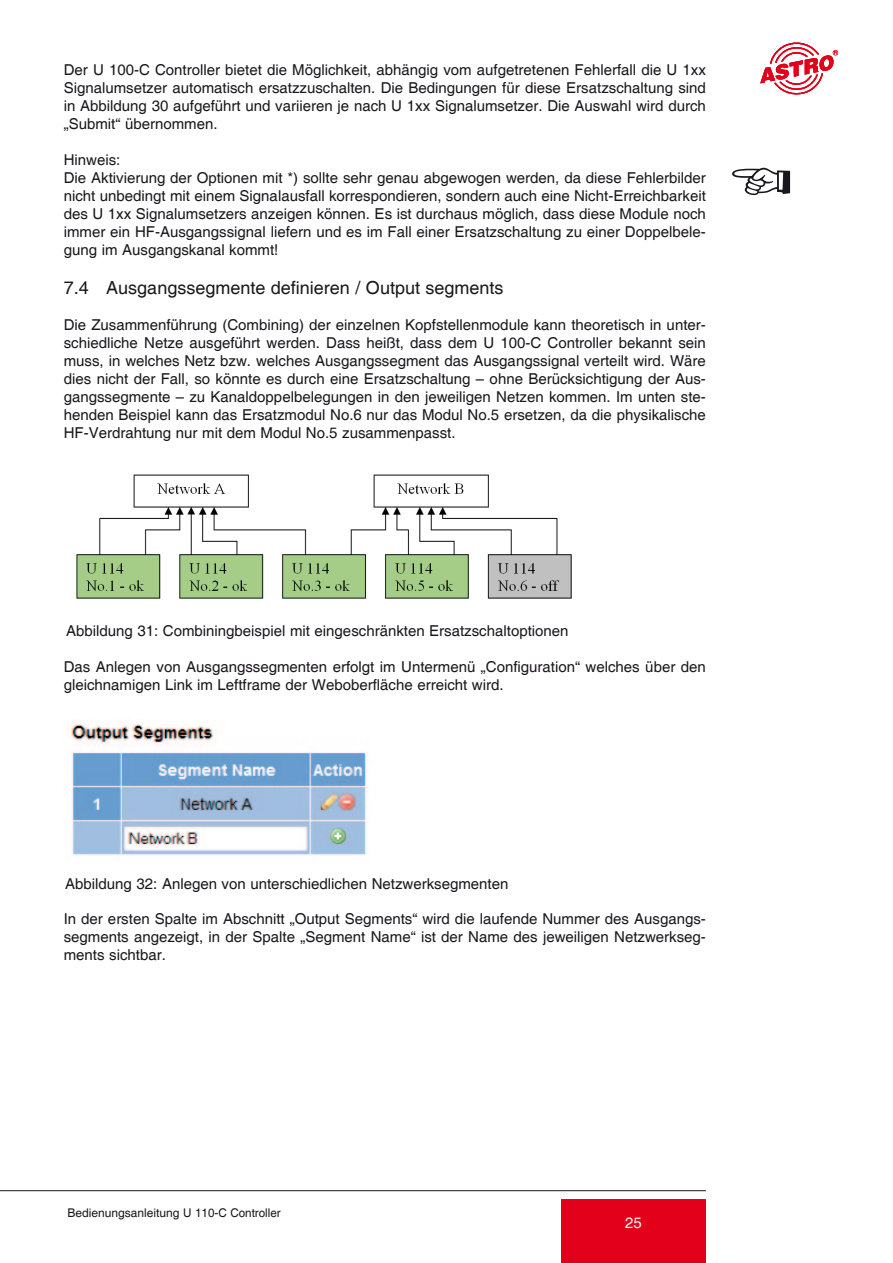
<style>
.page{position:relative;width:893px;height:1263px;background:#fff}
.page>*{position:absolute;margin:0;border:0;box-sizing:border-box;transform-origin:0 0}
.t1{font:18px "Helvetica";color:#1a171c}
.t2{font:15px/18px "Helvetica";color:#1a171c;text-align:justify}
.t3{font:15px "Helvetica";color:#fff}
.t4{font:12px "Helvetica";color:#1a171c}
</style>
<div class="page">
<div style="left:561px;top:1199px;width:145px;height:64px;background:#e2001a"></div>
<svg style="left:760px;top:43px;width:78px;height:52px"></svg>
<svg style="left:732px;top:168px;width:58px;height:27px"></svg>
<hr style="left:0;top:1190px;width:706px;height:1px;background:#1a171c">
<img style="left:76px;top:474px;width:496px;height:125px">
<img style="left:70px;top:720px;width:297px;height:135px">
<p class="t2" style="left:64px;top:61px;width:644px">Der U 100-C Controller bietet die Möglichkeit, abhängig vom aufgetretenen Fehlerfall die U 1xx Signalumsetzer automatisch ersatzzuschalten. Die Bedingungen für diese Ersatzschaltung sind in Abbildung 30 aufgeführt und variieren je nach U 1xx Signalumsetzer. Die Auswahl wird durch „Submit“ übernommen.</p>
<p class="t2" style="left:64px;top:151px;width:644px;text-align:left">Hinweis:<br>Die Aktivierung der Optionen mit *) sollte sehr genau abgewogen werden, da diese Fehlerbilder nicht unbedingt mit einem Signalausfall korrespondieren, sondern auch eine Nicht-Erreichbarkeit des U 1xx Signalumsetzers anzeigen können. Es ist durchaus möglich, dass diese Module noch immer ein HF-Ausgangssignal liefern und es im Fall einer Ersatzschaltung zu einer Doppelbele&shy;gung im Ausgangskanal kommt!</p>
<p class="t1" style="left:64px;top:278px;width:441px">7.4 Ausgangssegmente definieren / Output segments</p>
<p class="t2" style="left:64px;top:317px;width:644px">Die Zusammenführung (Combining) der einzelnen Kopfstellenmodule kann theoretisch in unter&shy;schiedliche Netze ausgeführt werden. Dass heißt, dass dem U 100-C Controller bekannt sein muss, in welches Netz bzw. welches Ausgangssegment das Ausgangssignal verteilt wird. Wäre dies nicht der Fall, so könnte es durch eine Ersatzschaltung – ohne Berücksichtigung der Aus&shy;gangssegmente – zu Kanaldoppelbelegungen in den jeweiligen Netzen kommen. Im unten ste&shy;henden Beispiel kann das Ersatzmodul No.6 nur das Modul No.5 ersetzen, da die physikalische HF-Verdrahtung nur mit dem Modul No.5 zusammenpasst.</p>
<p class="t2" style="left:66px;top:622px;width:504px">Abbildung 31: Combiningbeispiel mit eingeschränkten Ersatzschaltoptionen</p>
<p class="t2" style="left:64px;top:659px;width:644px">Das Anlegen von Ausgangssegmenten erfolgt im Untermenü „Configuration“ welches über den gleichnamigen Link im Leftframe der Weboberfläche erreicht wird.</p>
<p class="t2" style="left:65px;top:875px;width:445px">Abbildung 32: Anlegen von unterschiedlichen Netzwerksegmenten</p>
<p class="t2" style="left:64px;top:911px;width:644px">In der ersten Spalte im Abschnitt „Output Segments“ wird die laufende Nummer des Ausgangs&shy;segments angezeigt, in der Spalte „Segment Name“ ist der Name des jeweiligen Netzwerkseg&shy;ments sichtbar.</p>
<p class="t4" style="left:67px;top:1206px;width:215px">Bedienungsanleitung U 110-C Controller</p>
<p class="t3" style="left:625px;top:1214px;width:18px">25</p>
</div>
